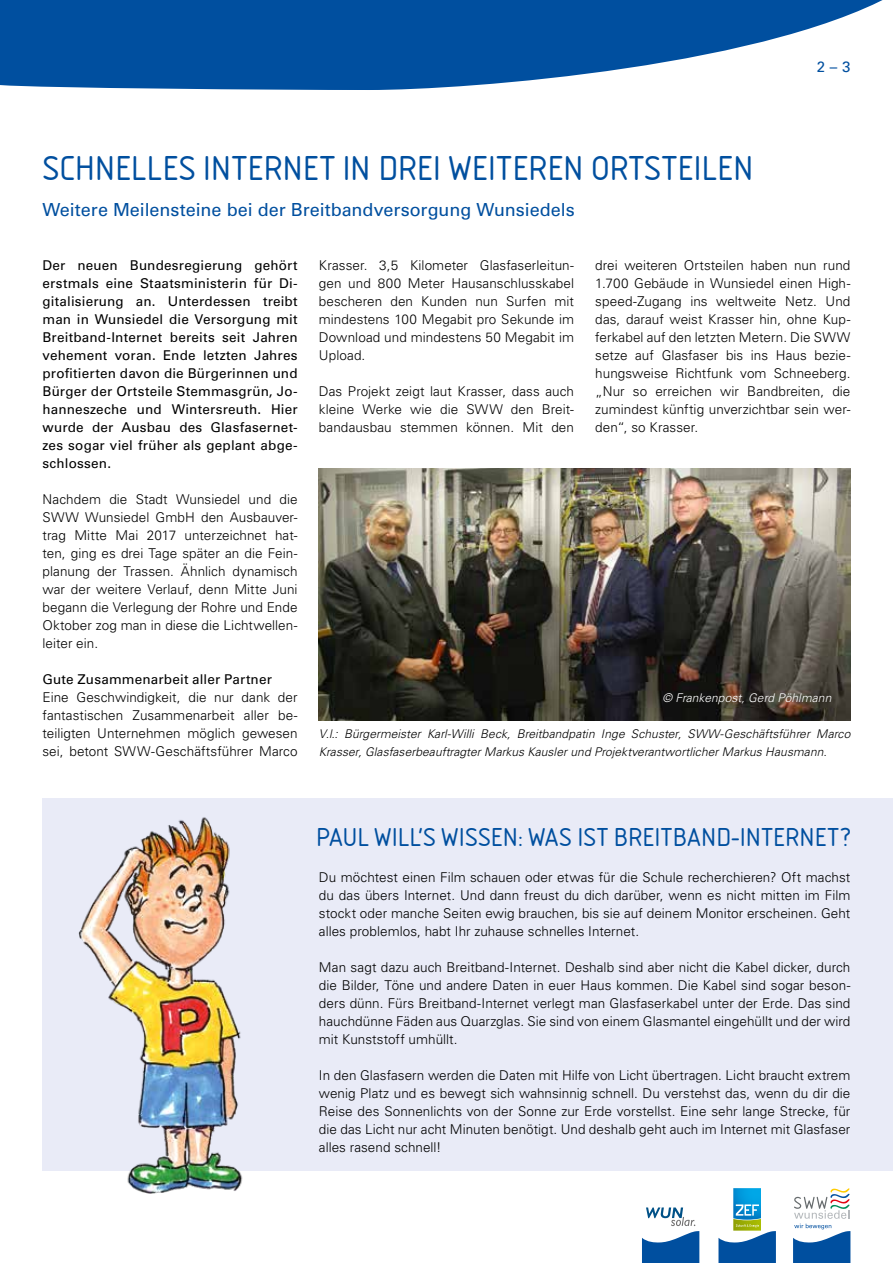
<style>
.page{position:relative;width:893px;height:1263px;background:#fff}
.page>*{position:absolute;margin:0;border:0;box-sizing:border-box;transform-origin:0 0}
.t1{font:36px "Isonorm";letter-spacing:-.005em;color:#004f9f}
.t2{font:27px "Isonorm";letter-spacing:-.005em;color:#004f9f}
.t3{font:18px "Univers LT Std";color:#004f9f}
.t4{font:15px "Univers LT Std";color:#004f9f}
.t5{font:300 13.5px/18px "Univers LT Std";letter-spacing:.005em;color:#000;text-align:justify}
.t6{font:13.5px/18px "Univers LT Std";letter-spacing:.015em;color:#000;text-align:justify}
.t7{font:italic 300 12px/18px "Univers LT Std";letter-spacing:.01em;color:#000}
.t8{font:italic 300 12px "Univers LT Std";letter-spacing:.01em;color:#fff}
</style>
<div class="page">
<svg style="left:793px;top:1188px;width:57px;height:75px"></svg>
<svg style="left:0;top:0;width:883px;height:90px;fill:#004f9f"></svg>
<svg style="left:718px;top:1188px;width:58px;height:75px"></svg>
<svg style="left:642px;top:1207px;width:57px;height:56px"></svg>
<div style="left:43px;top:799px;width:850px;height:372px;background:#e9ebf7"></div>
<img style="left:65px;top:798px;width:197px;height:396px">
<img style="left:319px;top:468px;width:531px;height:252px">
<h1 class="t1" style="left:43px;top:148px;width:713px">SCHNELLES INTERNET IN DREI WEITEREN ORTSTEILEN</h1>
<h3 class="t3" style="left:43px;top:199px;width:534px">Weitere Meilensteine bei der Breitbandversorgung Wunsiedels</h3>
<p class="t4" style="left:817px;top:58px;width:35px">2 – 3</p>
<p class="t6" style="left:43px;top:256px;width:257px">Der neuen Bundesregierung gehört erstmals eine Staatsministerin für Di&shy;gitalisierung an. Unterdessen treibt man in Wunsiedel die Versorgung mit Breitband-Internet bereits seit Jahren vehement voran. Ende letzten Jahres profitierten davon die Bürgerinnen und Bürger der Ortsteile Stemmasgrün, Jo&shy;hanneszeche und Wintersreuth. Hier wurde der Ausbau des Glasfasernet&shy;zes sogar viel früher als geplant abge&shy;schlossen.</p>
<p class="t5" style="left:43px;top:490px;width:257px">Nachdem die Stadt Wunsiedel und die SWW Wunsiedel GmbH den Ausbauver&shy;trag Mitte Mai 2017 unterzeichnet hat&shy;ten, ging es drei Tage später an die Fein&shy;planung der Trassen. Ähnlich dynamisch war der weitere Verlauf, denn Mitte Juni begann die Verlegung der Rohre und Ende Oktober zog man in diese die Lichtwellen&shy;leiter ein.</p>
<p class="t6" style="left:43px;top:670px;width:231px">Gute Zusammenarbeit aller Partner</p>
<p class="t5" style="left:43px;top:688px;width:257px">Eine Geschwindigkeit, die nur dank der fantastischen Zusammenarbeit aller be&shy;teiligten Unternehmen möglich gewesen sei, betont SWW-Geschäftsführer Marco</p>
<p class="t5" style="left:319px;top:256px;width:257px">Krasser. 3,5 Kilometer Glasfaserleitun&shy;gen und 800 Meter Hausanschlusskabel bescheren den Kunden nun Surfen mit mindestens 100 Megabit pro Sekunde im Download und mindestens 50 Megabit im Upload.</p>
<p class="t5" style="left:319px;top:382px;width:257px">Das Projekt zeigt laut Krasser, dass auch kleine Werke wie die SWW den Breit&shy;bandausbau stemmen können. Mit den</p>
<p class="t5" style="left:595px;top:256px;width:257px">drei weiteren Ortsteilen haben nun rund 1.700 Gebäude in Wunsiedel einen High&shy;speed-Zugang ins weltweite Netz. Und das, darauf weist Krasser hin, ohne Kup&shy;ferkabel auf den letzten Metern. Die SWW setze auf Glasfaser bis ins Haus bezie&shy;hungsweise Richtfunk vom Schneeberg. „Nur so erreichen wir Bandbreiten, die zumindest künftig unverzichtbar sein wer&shy;den“, so Krasser.</p>
<p class="t8" style="left:662px;top:691px;width:170px">© Frankenpost, Gerd Pöhlmann</p>
<p class="t7" style="left:319px;top:725px;width:533px">V.l.: Bürgermeister Karl-Willi Beck, Breitbandpatin Inge Schuster, SWW-Geschäftsführer Marco<br>Krasser, Glasfaserbeauftragter Markus Kausler und Projektverantwortlicher Markus Hausmann.</p>
<h2 class="t2" style="left:316px;top:822px;width:537px">PAUL WILL’S WISSEN: WAS IST BREITBAND-INTERNET?</h2>
<p class="t5" style="left:319px;top:868px;width:533px">Du möchtest einen Film schauen oder etwas für die Schule recherchieren? Oft machst du das übers Internet. Und dann freust du dich darüber, wenn es nicht mitten im Film stockt oder manche Seiten ewig brauchen, bis sie auf deinem Monitor erscheinen. Geht alles problemlos, habt Ihr zuhause schnelles Internet.</p>
<p class="t5" style="left:319px;top:958px;width:533px">Man sagt dazu auch Breitband-Internet. Deshalb sind aber nicht die Kabel dicker, durch die Bilder, Töne und andere Daten in euer Haus kommen. Die Kabel sind sogar beson&shy;ders dünn. Fürs Breitband-Internet verlegt man Glasfaserkabel unter der Erde. Das sind hauchdünne Fäden aus Quarzglas. Sie sind von einem Glasmantel eingehüllt und der wird mit Kunststoff umhüllt.</p>
<p class="t5" style="left:319px;top:1066px;width:533px">In den Glasfasern werden die Daten mit Hilfe von Licht übertragen. Licht braucht extrem wenig Platz und es bewegt sich wahnsinnig schnell. Du verstehst das, wenn du dir die Reise des Sonnenlichts von der Sonne zur Erde vorstellst. Eine sehr lange Strecke, für die das Licht nur acht Minuten benötigt. Und deshalb geht auch im Internet mit Glasfaser alles rasend schnell!</p>
</div>
